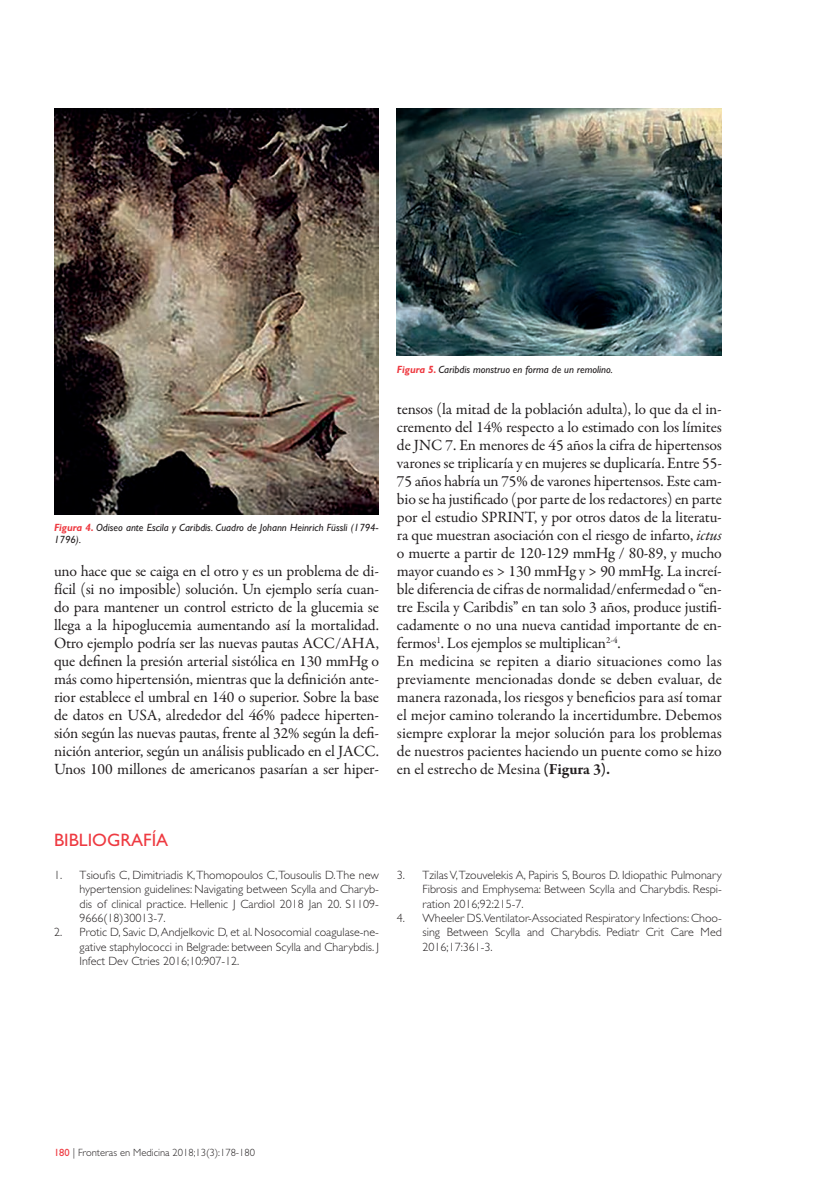
<style>
.page{position:relative;width:830px;height:1191px;background:#fff}
.page>*{position:absolute;margin:0;border:0;box-sizing:border-box;transform-origin:0 0}
.t1{font:18px "Gill Sans Std";color:#ee3a41}
.t2{font:15.75px/18px "Garamond Premr Pro";letter-spacing:-.01em;color:#231f20;text-align:justify}
.t3{font:300 12px/14.4px "Gill Sans Std";color:#231f20;text-align:justify}
.t4{font:italic 10.5px/12px "Gill Sans Std";color:#231f20}
.t5{font:300 10.5px "Gill Sans Std";color:#231f20}
.s1{font-weight:700;color:#ee3a41}
.s2{font-style:italic}
.s3{font-weight:700}
.s4{font-weight:400;color:#ee3a41}
</style>
<div class="page">
<img style="left:54px;top:108px;width:324px;height:406px">
<img style="left:397px;top:108px;width:324px;height:248px">
<p class="t4" style="left:54px;top:521px;width:326px"><span class="s1">Figura 4.</span> Odiseo ante Escila y Caribdis. Cuadro de Johann Heinrich Füssli (1794-<br>1796).</p>
<p class="t2" style="left:54px;top:562px;width:326px">uno hace que se caiga en el otro y es un problema de di&shy;fícil (si no imposible) solución. Un ejemplo sería cuan&shy;do para mantener un control estricto de la glucemia se llega a la hipoglucemia aumentando así la mortalidad.<br>Otro ejemplo podría ser las nuevas pautas ACC/AHA, que definen la presión arterial sistólica en 130 mmHg o más como hipertensión, mientras que la definición ante&shy;rior establece el umbral en 140 o superior. Sobre la base de datos en USA, alrededor del 46% padece hiperten&shy;sión según las nuevas pautas, frente al 32% según la defi&shy;nición anterior, según un análisis publicado en el JACC.<br>Unos 100 millones de americanos pasarían a ser hiper-</p>
<p class="t4" style="left:397px;top:363px;width:217px"><span class="s1">Figura 5.</span> Caribdis monstruo en forma de un remolino.</p>
<p class="t2" style="left:397px;top:400px;width:326px;text-align:left">tensos (la mitad de la población adulta), lo que da el in&shy;cremento del 14% respecto a lo estimado con los límites de JNC 7. En menores de 45 años la cifra de hipertensos varones se triplicaría y en mujeres se duplicaría. Entre 55- 75 años habría un 75% de varones hipertensos. Este cam&shy;bio se ha justificado (por parte de los redactores) en parte por el estudio SPRINT, y por otros datos de la literatu&shy;ra que muestran asociación con el riesgo de infarto, <span class="s2">ictus </span>o muerte a partir de 120-129 mmHg / 80-89, y mucho mayor cuando es &gt; 130 mmHg y &gt; 90 mmHg. La increí&shy;ble diferencia de cifras de normalidad/enfermedad o “en&shy;tre Escila y Caribdis” en tan solo 3 años, produce justifi&shy;cadamente o no una nueva cantidad importante de en&shy;fermos<sup>1</sup>. Los ejemplos se multiplican<sup>2-4</sup>.<br>En medicina se repiten a diario situaciones como las previamente mencionadas donde se deben evaluar, de manera razonada, los riesgos y beneficios para así tomar el mejor camino tolerando la incertidumbre. Debemos siempre explorar la mejor solución para los problemas de nuestros pacientes haciendo un puente como se hizo en el estrecho de Mesina <span class="s3">(Figura 3).</span></p>
<p class="t1" style="left:54px;top:830px;width:116px">BIBLIOGRAFÍA</p>
<p class="t3" style="left:80px;top:867px;width:301px;text-indent:-26px">1. Tsioufis C, Dimitriadis K, Thomopoulos C, Tousoulis D. The new hypertension guidelines: Navigating between Scylla and Charyb&shy;dis of clinical practice. Hellenic J Cardiol 2018 Jan 20. S1109- 9666(18)30013-7.</p>
<p class="t3" style="left:80px;top:925px;width:301px;text-indent:-26px">2. Protic D, Savic D, Andjelkovic D, et al. Nosocomial coagulase-ne&shy;gative staphylococci in Belgrade: between Scylla and Charybdis. J Infect Dev Ctries 2016;10:907-12.</p>
<p class="t3" style="left:422px;top:867px;width:301px;text-indent:-26px">3. Tzilas V, Tzouvelekis A, Papiris S, Bouros D. Idiopathic Pulmonary Fibrosis and Emphysema: Between Scylla and Charybdis. Respi&shy;ration 2016;92:215-7.</p>
<p class="t3" style="left:422px;top:911px;width:301px;text-indent:-26px">4. Wheeler DS.Ventilator-Associated Respiratory Infections: Choo&shy;sing Between Scylla and Charybdis. Pediatr Crit Care Med 2016;17:361-3.</p>
<p class="t5" style="left:54px;top:1146px;width:202px"><span class="s4">180</span> | Fronteras en Medicina 2018;13(3):178-180</p>
</div>
